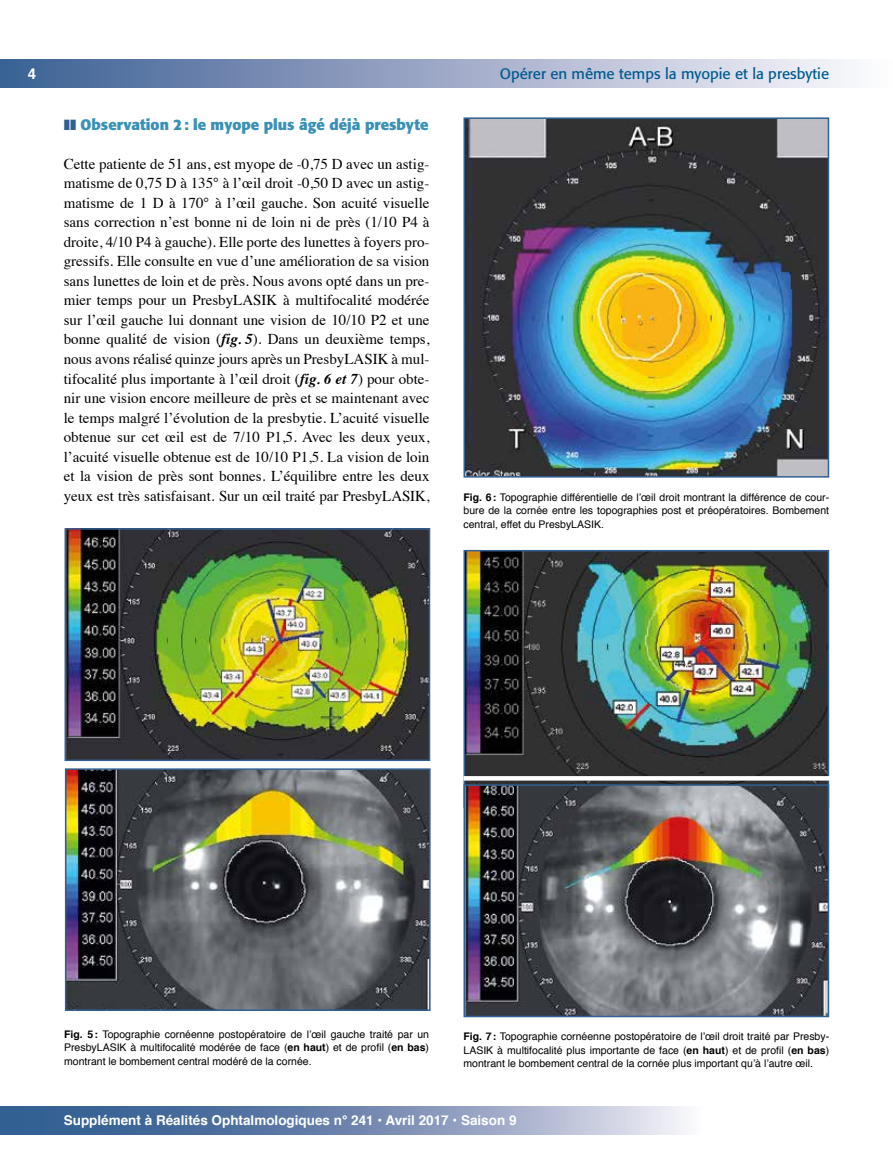
<style>
.page{position:relative;width:893px;height:1149px;background:#fff}
.page>*{position:absolute;margin:0;border:0;box-sizing:border-box;transform-origin:0 0}
.t1{font:15px/19.5px "Times";letter-spacing:-.01em;color:#000;text-align:justify}
.t2{font:700 15px "Formata";color:#3a91b5}
.t3{font:15px "Formata";color:#005b90}
.t4{font:700 15px "Helvetica";color:#fff}
.t5{font:700 13.5px "Helvetica";color:#fff}
.t6{font:10.5px/13.5px "Helvetica";color:#000;text-align:justify}
.s1{font-weight:700;font-style:italic}
.s2{font-weight:700}
</style>
<div class="page">
<div style="left:0;top:60px;width:893px;height:27px;background:linear-gradient(to right,#3b5d93,#fffafe)"></div>
<svg style="left:0;top:1106px;width:685px;height:27px;background:#7990b5"></svg>
<img style="left:68px;top:771px;width:360px;height:236px">
<div style="left:65px;top:768px;width:366px;height:242px;border:2px solid #326093"></div>
<img style="left:68px;top:531px;width:359px;height:226px">
<div style="left:65px;top:528px;width:365px;height:232px;border:2px solid #326093"></div>
<img style="left:466px;top:552px;width:360px;height:232px">
<div style="left:463px;top:549px;width:366px;height:258px;border:2px solid #326093"></div>
<img style="left:466px;top:787px;width:360px;height:226px">
<div style="left:463px;top:784px;width:366px;height:232px;border:2px solid #326093"></div>
<svg style="left:463px;top:775px;width:367px;height:5px"></svg>
<img style="left:466px;top:120px;width:360px;height:354px">
<div style="left:463px;top:117px;width:366px;height:360px;border:2px solid #326093"></div>
<p class="t4" style="left:28px;top:62px;width:10px">4</p>
<p class="t2" style="left:81px;top:115px;width:349px">Observation 2: le myope plus âgé déjà presbyte</p>
<p class="t1" style="left:64px;top:153px;width:367px">Cette patiente de 51 ans, est myope de -0,75 D avec un astig&shy;matisme de 0,75 D à 135° à l’œil droit -0,50 D avec un astig&shy;matisme de 1 D à 170° à l’œil gauche. Son acuité visuelle sans correction n’est bonne ni de loin ni de près (1/10 P4 à droite, 4/10 P4 à gauche). Elle porte des lunettes à foyers pro&shy;gressifs. Elle consulte en vue d’une amélioration de sa vision sans lunettes de loin et de près. Nous avons opté dans un pre&shy;mier temps pour un PresbyLASIK à multifocalité modérée sur l’œil gauche lui donnant une vision de 10/10 P2 et une bonne qualité de vision (<span class="s1">fig. 5</span>). Dans un deuxième temps, nous avons réalisé quinze jours après un PresbyLASIK à mul&shy;tifocalité plus importante à l’œil droit (<span class="s1">fig. 6 et 7</span>) pour obte&shy;nir une vision encore meilleure de près et se maintenant avec le temps malgré l’évolution de la presbytie. L’acuité visuelle obtenue sur cet œil est de 7/10 P1,5. Avec les deux yeux, l’acuité visuelle obtenue est de 10/10 P1,5. La vision de loin et la vision de près sont bonnes. L’équilibre entre les deux yeux est très satisfaisant. Sur un œil traité par PresbyLASIK,</p>
<p class="t3" style="left:500px;top:65px;width:331px">Opérer en même temps la myopie et la presbytie</p>
<p class="t6" style="left:463px;top:490px;width:367px"><span class="s2">Fig. 6:</span> Topographie différentielle de l’œil droit montrant la différence de cour&shy;bure de la cornée entre les topographies post et préopératoires. Bombement central, effet du PresbyLASIK.</p>
<p class="t6" style="left:64px;top:1027px;width:366px"><span class="s2">Fig. 5:</span> Topographie cornéenne postopératoire de l’œil gauche traité par un PresbyLASIK à multifocalité modérée de face (<span class="s2">en haut</span>) et de profil (<span class="s2">en bas</span>) montrant le bombement central modéré de la cornée.</p>
<p class="t6" style="left:463px;top:1029px;width:367px"><span class="s2">Fig. 7:</span> Topographie cornéenne postopératoire de l’œil droit traité par Presby-LASIK à multifocalité plus importante de face (<span class="s2">en haut</span>) et de profil (<span class="s2">en bas</span>) montrant le bombement central de la cornée plus important qu’à l’autre œil.</p>
<p class="t5" style="left:64px;top:1109px;width:454px">Supplément à Réalités Ophtalmologiques n° 241 • Avril 2017 • Saison 9</p>
</div>
